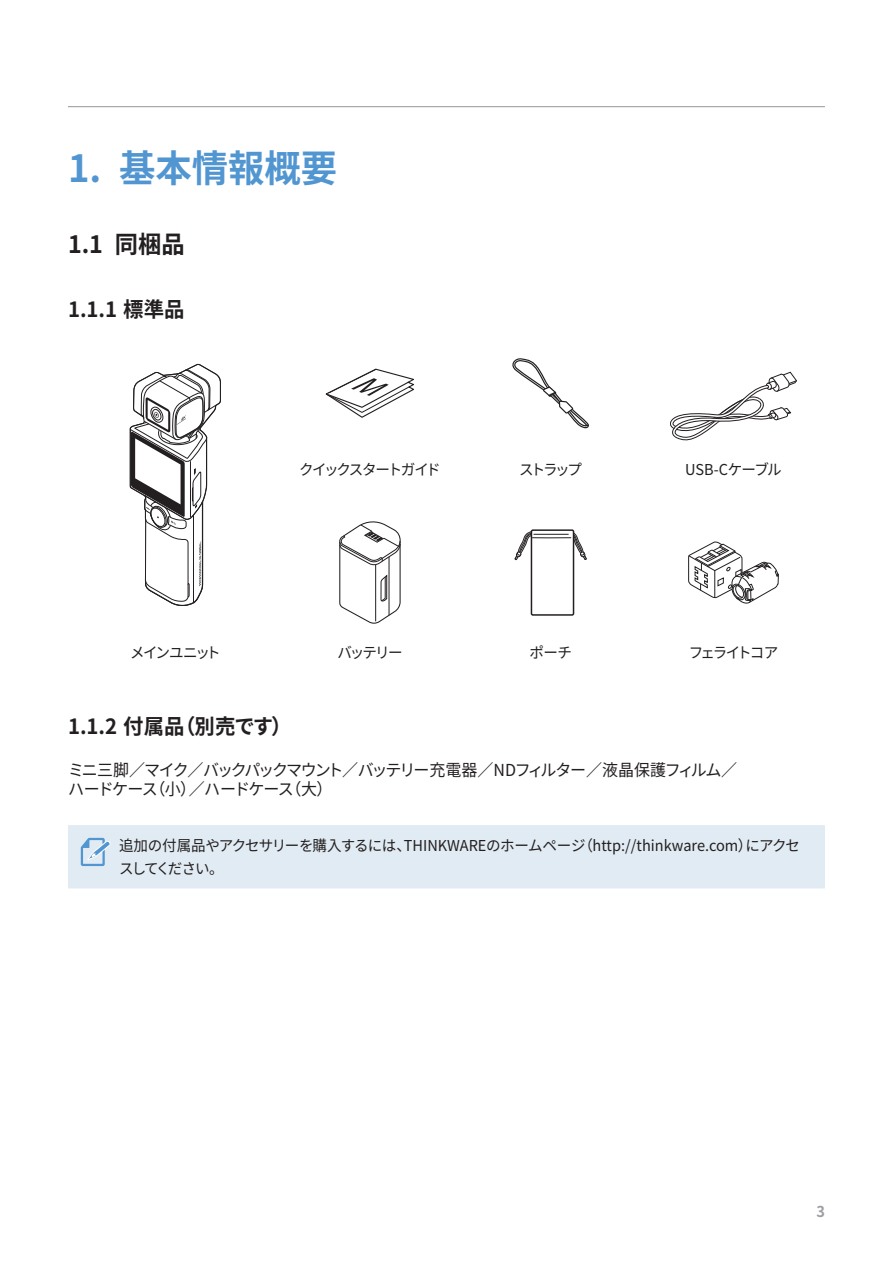
<style>
.page{position:relative;width:893px;height:1263px;background:#fff}
.page>*{position:absolute;margin:0;border:0;box-sizing:border-box;transform-origin:0 0}
.t1{font:700 37.5px "Noto Sans CJ Kjp";color:#5296d1}
.t2{font:700 24px "Noto Sans CJ Kjp";color:#231f20}
.t3{font:700 21px "Noto Sans CJ Kjp";color:#231f20}
.t4{font:16.5px/19.8px "Noto Sans CJ Kjp";letter-spacing:-.11em;color:#231f20}
.t5{font:15px/22.5px "Noto Sans CJ Kjp";letter-spacing:-.02em;color:#231f20}
.t6{font:15px "Noto Sans CJ Kjp";letter-spacing:-.12em;color:#231f20}
.t7{font:15px "Noto Sans CJ Kjp";letter-spacing:-.065em;color:#231f20}
.t8{font:15px "Noto Sans CJ Kjp";letter-spacing:-.035em;color:#231f20}
.t9{font:15px "Noto Sans CJ Kjp";letter-spacing:-.145em;color:#231f20}
.t10{font:700 15px "Noto Sans CJ Kjp";color:#9d9fa2}
</style>
<div class="page">
<hr style="left:68px;top:106px;width:757px;height:1px;background:#939598">
<svg style="left:130px;top:364px;width:91px;height:242px"></svg>
<svg style="left:326px;top:369px;width:88px;height:49px"></svg>
<svg style="left:512px;top:358px;width:77px;height:70px"></svg>
<svg style="left:670px;top:372px;width:127px;height:68px"></svg>
<svg style="left:339px;top:521px;width:62px;height:103px"></svg>
<div style="left:531px;top:529px;width:43px;height:87px;border:2px solid #231f20"></div>
<svg style="left:515px;top:531px;width:72px;height:29px"></svg>
<svg style="left:688px;top:541px;width:91px;height:63px"></svg>
<div style="left:68px;top:825px;width:757px;height:63px;background:#e1ebf3"></div>
<svg style="left:81px;top:838px;width:29px;height:28px"></svg>
<h1 class="t1" style="left:68px;top:147px;width:271px">1. 基本情報概要</h1>
<h2 class="t2" style="left:68px;top:231px;width:118px">1.1 同梱品</h2>
<h3 class="t3" style="left:68px;top:297px;width:118px">1.1.1 標準品</h3>
<p class="t6" style="left:299px;top:461px;width:143px">クイックスタートガイド</p>
<p class="t7" style="left:519px;top:461px;width:64px">ストラップ</p>
<p class="t8" style="left:685px;top:461px;width:98px">USB-Cケーブル</p>
<p class="t6" style="left:130px;top:644px;width:92px">メインユニット</p>
<p class="t7" style="left:337px;top:644px;width:67px">バッテリー</p>
<p class="t7" style="left:529px;top:644px;width:44px">ポーチ</p>
<p class="t9" style="left:689px;top:644px;width:91px">フェライトコア</p>
<h3 class="t3" style="left:68px;top:715px;width:225px">1.1.2 付属品（別売です）</h3>
<p class="t4" style="left:68px;top:760px;width:671px">ミニ三脚／マイク／バックパックマウント／バッテリー充電器／NDフィルター／液晶保護フィルム／ハードケース（小）／ハードケース（大）</p>
<p class="t5" style="left:119px;top:835px;width:682px">追加の付属品やアクセサリーを購入するには、THINKWAREのホームページ（http://thinkware.com）にアクセスしてください。</p>
<p class="t10" style="left:816px;top:1203px;width:10px">3</p>
</div>
